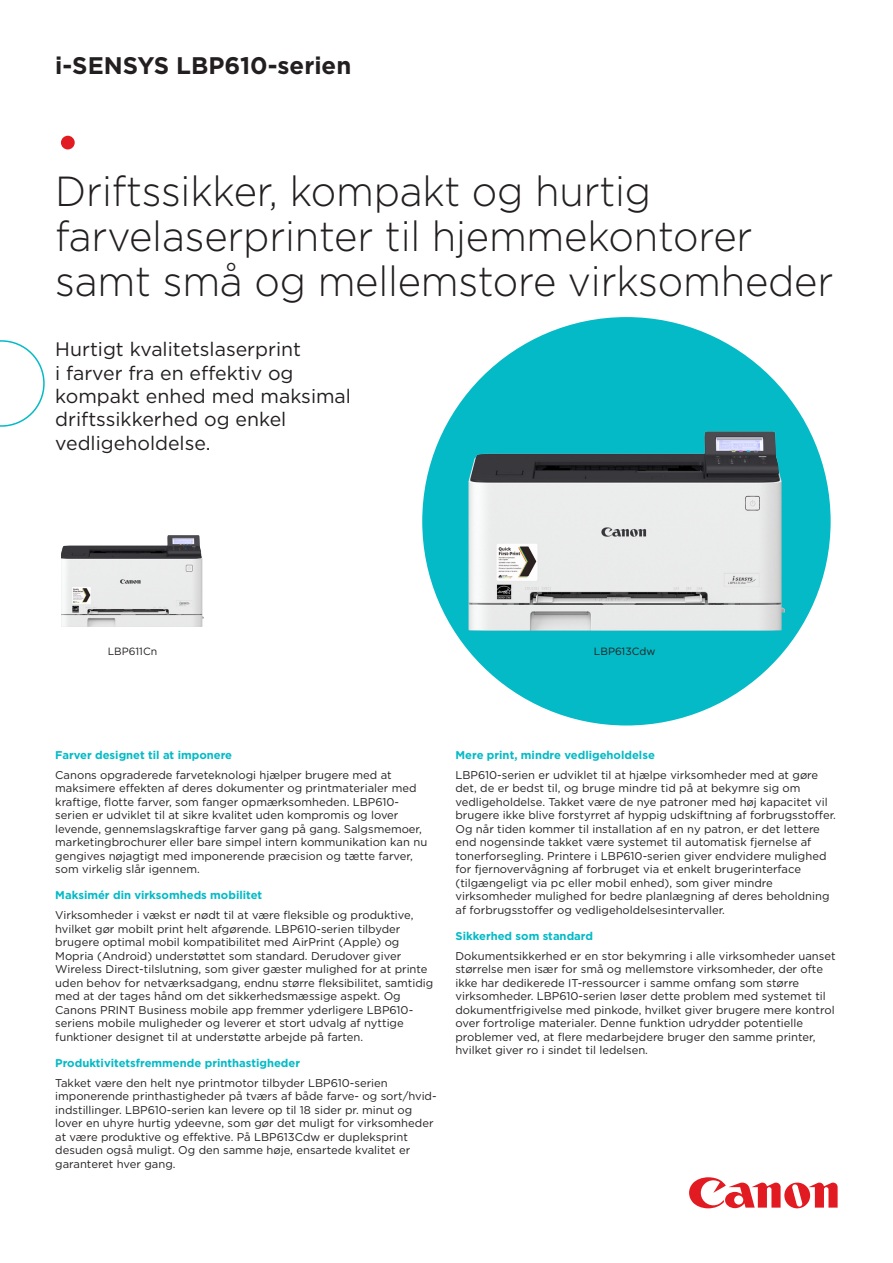
<style>
.page{position:relative;width:893px;height:1263px;background:#fff}
.page>*{position:absolute;margin:0;border:0;box-sizing:border-box;transform-origin:0 0}
.COVER_HEADER_LARGE{font:52.5px "Gotham";color:#e21a21}
.COVER_HEADER_LARGE-2{font:300 42px/45px "Gotham";letter-spacing:-.005em;color:#231f20;scale:.95 1}
.COVER_HEADER_SMALL{font:700 24px "Gotham";color:#231f20}
.INTRO{font:19.5px/23.4px "Gotham";color:#231f20}
.BODY_BULLETS{font:11.25px/13.5px "Gotham";color:#231f20}
.BODY_BULLETS-2{font:700 11.25px "Gotham";color:#03bac6}
.BODY_BULLETS-3{font:10.5px "Gotham";color:#231f20}
</style>
<div class="page">
<svg style="left:689px;top:1177px;width:149px;height:31px"></svg>
<div style="left:422px;top:317px;width:409px;height:408px;background:#03bac6;border-radius:50%"></div>
<svg style="left:0;top:340px;width:45px;height:87px"></svg>
<img style="left:62px;top:536px;width:141px;height:91px">
<img style="left:469px;top:432px;width:315px;height:199px">
<p class="COVER_HEADER_SMALL" style="left:55px;top:50px;width:297px">i-SENSYS LBP610-serien</p>
<p class="COVER_HEADER_LARGE" style="left:55px;top:109px;width:27px">•</p>
<p class="COVER_HEADER_LARGE-2" style="left:55px;top:168px;width:820px">Driftssikker, kompakt og hurtig farvelaserprinter til hjemmekontorer samt små og mellemstore virksomheder</p>
<p class="INTRO" style="left:55px;top:337px;width:297px">Hurtigt kvalitetslaserprint<br>i farver fra en effektiv og kompakt enhed med maksimal driftssikkerhed og enkel vedligeholdelse.</p>
<p class="BODY_BULLETS-3" style="left:108px;top:644px;width:51px">LBP611Cn</p>
<p class="BODY_BULLETS-3" style="left:594px;top:644px;width:63px">LBP613Cdw</p>
<p class="BODY_BULLETS-2" style="left:55px;top:747px;width:178px">Farver designet til at imponere</p>
<p class="BODY_BULLETS" style="left:55px;top:768px;width:373px">Canons opgraderede farveteknologi hjælper brugere med at maksimere effekten af deres dokumenter og printmaterialer med kraftige, flotte farver, som fanger opmærksomheden. LBP610- serien er udviklet til at sikre kvalitet uden kompromis og lover levende, gennemslagskraftige farver gang på gang. Salgsmemoer, marketingbrochurer eller bare simpel intern kommunikation kan nu gengives nøjagtigt med imponerende præcision og tætte farver, som virkelig slår igennem.</p>
<p class="BODY_BULLETS-2" style="left:55px;top:888px;width:209px">Maksimér din virksomheds mobilitet</p>
<p class="BODY_BULLETS" style="left:55px;top:908px;width:379px">Virksomheder i vækst er nødt til at være fleksible og produktive, hvilket gør mobilt print helt afgørende. LBP610-serien tilbyder brugere optimal mobil kompatibilitet med AirPrint (Apple) og Mopria (Android) understøttet som standard. Derudover giver Wireless Direct-tilslutning, som giver gæster mulighed for at printe uden behov for netværksadgang, endnu større fleksibilitet, samtidig med at der tages hånd om det sikkerhedsmæssige aspekt. Og Canons PRINT Business mobile app fremmer yderligere LBP610- seriens mobile muligheder og leverer et stort udvalg af nyttige funktioner designet til at understøtte arbejde på farten.</p>
<p class="BODY_BULLETS-2" style="left:55px;top:1055px;width:246px">Produktivitetsfremmende printhastigheder</p>
<p class="BODY_BULLETS" style="left:55px;top:1076px;width:383px">Takket være den helt nye printmotor tilbyder LBP610-serien imponerende printhastigheder på tværs af både farve- og sort/hvid&shy;indstillinger. LBP610-serien kan levere op til 18 sider pr. minut og lover en uhyre hurtig ydeevne, som gør det muligt for virksomheder at være produktive og effektive. På LBP613Cdw er dupleksprint desuden også muligt. Og den samme høje, ensartede kvalitet er garanteret hver gang.</p>
<p class="BODY_BULLETS-2" style="left:455px;top:747px;width:201px">Mere print, mindre vedligeholdelse</p>
<p class="BODY_BULLETS" style="left:455px;top:768px;width:382px">LBP610-serien er udviklet til at hjælpe virksomheder med at gøre det, de er bedst til, og bruge mindre tid på at bekymre sig om vedligeholdelse. Takket være de nye patroner med høj kapacitet vil brugere ikke blive forstyrret af hyppig udskiftning af forbrugsstoffer.<br>Og når tiden kommer til installation af en ny patron, er det lettere end nogensinde takket være systemet til automatisk fjernelse af tonerforsegling. Printere i LBP610-serien giver endvidere mulighed for fjernovervågning af forbruget via et enkelt brugerinterface (tilgængeligt via pc eller mobil enhed), som giver mindre virksomheder mulighed for bedre planlægning af deres beholdning af forbrugsstoffer og vedligeholdelsesintervaller.</p>
<p class="BODY_BULLETS-2" style="left:455px;top:928px;width:139px">Sikkerhed som standard</p>
<p class="BODY_BULLETS" style="left:455px;top:949px;width:382px">Dokumentsikkerhed er en stor bekymring i alle virksomheder uanset størrelse men især for små og mellemstore virksomheder, der ofte ikke har dedikerede IT-ressourcer i samme omfang som større virksomheder. LBP610-serien løser dette problem med systemet til dokumentfrigivelse med pinkode, hvilket giver brugere mere kontrol over fortrolige materialer. Denne funktion udrydder potentielle problemer ved, at flere medarbejdere bruger den samme printer, hvilket giver ro i sindet til ledelsen.</p>
</div>
